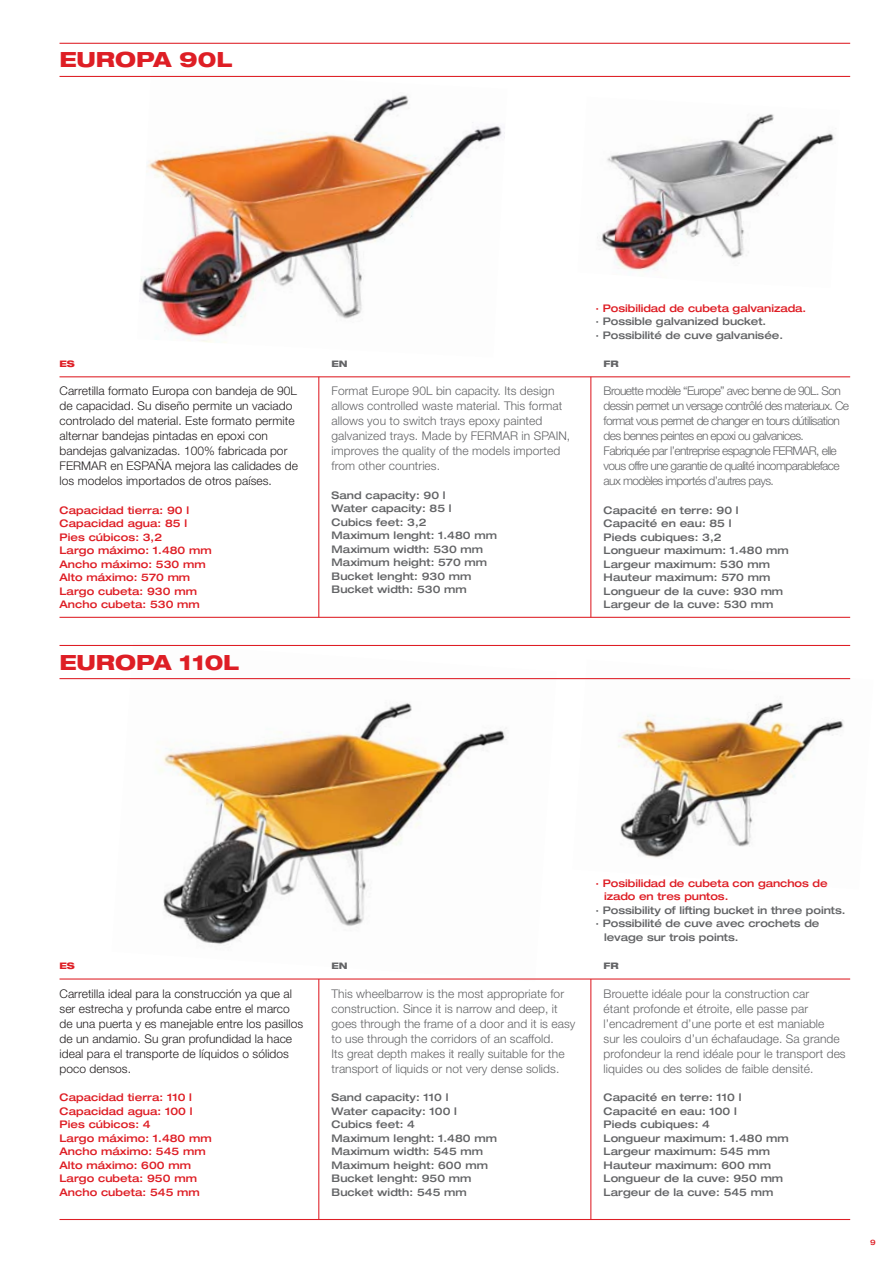
<style>
.page{position:relative;width:893px;height:1263px;background:#fff}
.page>*{position:absolute;margin:0;border:0;box-sizing:border-box;transform-origin:0 0}
.t1{font:800 expanded 21px "Helvetica Neue LT Pro";letter-spacing:-.005em;color:#de1e25}
.t2{font:300 12px/15px "Helvetica Neue LT Pro";letter-spacing:.005em;color:#636466}
.t3{font:300 12px/15px "Helvetica Neue LT Pro";letter-spacing:.005em;color:#231f20}
.t4{font:300 12px/15px "Helvetica Neue LT Pro";letter-spacing:-.05em;color:#636466}
.t5{font:500 expanded 10.5px/13.5px "Helvetica Neue LT Pro";letter-spacing:.005em;color:#636466}
.t6{font:500 expanded 10.5px/13.5px "Helvetica Neue LT Pro";letter-spacing:.005em;color:#de1e25}
.t7{font:800 expanded 9px "Helvetica Neue LT Pro";letter-spacing:.005em;color:#636466}
.t8{font:800 expanded 9px "Helvetica Neue LT Pro";color:#de1e25}
.t9{font:500 expanded 7.5px "Helvetica Neue LT Pro";color:#de1e25}
</style>
<div class="page">
<img style="left:137px;top:75px;width:370px;height:268px">
<img style="left:572px;top:678px;width:279px;height:180px">
<img style="left:112px;top:644px;width:445px;height:337px">
<hr style="left:60px;top:376px;width:790px;height:1px;background:#de1e25">
<hr style="left:318px;top:377px;width:1px;height:240px;background:#de1e25">
<hr style="left:590px;top:377px;width:1px;height:240px;background:#de1e25">
<hr style="left:60px;top:617px;width:790px;height:1px;background:#de1e25">
<hr style="left:60px;top:43px;width:790px;height:1px;background:#de1e25">
<hr style="left:60px;top:76px;width:790px;height:1px;background:#de1e25">
<hr style="left:60px;top:979px;width:790px;height:1px;background:#de1e25">
<hr style="left:318px;top:979px;width:1px;height:241px;background:#de1e25">
<hr style="left:590px;top:979px;width:1px;height:241px;background:#de1e25">
<hr style="left:60px;top:1219px;width:790px;height:1px;background:#de1e25">
<hr style="left:60px;top:645px;width:790px;height:1px;background:#de1e25">
<hr style="left:60px;top:678px;width:790px;height:1px;background:#de1e25">
<img style="left:597px;top:114px;width:237px;height:158px">
<h1 class="t1" style="left:60px;top:48px;width:174px">EUROPA 90L</h1>
<p class="t8" style="left:60px;top:359px;width:17px">ES</p>
<p class="t3" style="left:60px;top:385px;width:240px">Carretilla formato Europa con bandeja de 90L de capacidad. Su diseño permite un vaciado controlado del material. Este formato permite alternar bandejas pintadas en epoxi con bandejas galvanizadas. 100% fabricada por FERMAR en ESPAÑA mejora las calidades de los modelos importados de otros países.</p>
<p class="t6" style="left:60px;top:504px;width:154px">Capacidad tierra: 90 l<br>Capacidad agua: 85 l<br>Pies cúbicos: 3,2<br>Largo máximo: 1.480 mm<br>Ancho máximo: 530 mm<br>Alto máximo: 570 mm<br>Largo cubeta: 930 mm<br>Ancho cubeta: 530 mm</p>
<h1 class="t1" style="left:60px;top:650px;width:181px">EUROPA 110L</h1>
<p class="t7" style="left:332px;top:359px;width:18px">EN</p>
<p class="t2" style="left:332px;top:385px;width:240px">Format Europe 90L bin capacity. Its design allows controlled waste material. This format allows you to switch trays epoxy painted galvanized trays. Made by FERMAR in SPAIN, improves the quality of the models imported from other countries.</p>
<p class="t5" style="left:332px;top:489px;width:167px">Sand capacity: 90 l<br>Water capacity: 85 l<br>Cubics feet: 3,2<br>Maximum lenght: 1.480 mm<br>Maximum width: 530 mm<br>Maximum height: 570 mm<br>Bucket lenght: 930 mm<br>Bucket width: 530 mm</p>
<p class="t6" style="left:595px;top:302px;width:212px">· Posibilidad de cubeta galvanizada.</p>
<p class="t5" style="left:595px;top:316px;width:189px">· Possible galvanized bucket.<br>· Possibilité de cuve galvanisée.</p>
<p class="t7" style="left:604px;top:359px;width:17px">FR</p>
<p class="t4" style="left:604px;top:385px;width:247px">Brouette modèle “Europe” avec benne de 90L. Son dessin permet un versage contrôlé des materiaux. Ce format vous permet de changer en tours dútilisation des bennes peintes en epoxi ou galvanices.<br>Fabriquée par l’entreprise espagnole FERMAR, elle vous offre une garantie de qualité incomparableface aux modèles importés d’autres pays.</p>
<p class="t5" style="left:604px;top:504px;width:187px">Capacité en terre: 90 l<br>Capacité en eau: 85 l<br>Pieds cubiques: 3,2<br>Longueur maximum: 1.480 mm<br>Largeur maximum: 530 mm<br>Hauteur maximum: 570 mm<br>Longueur de la cuve: 930 mm<br>Largeur de la cuve: 530 mm</p>
<p class="t8" style="left:60px;top:961px;width:17px">ES</p>
<p class="t3" style="left:60px;top:987px;width:245px">Carretilla ideal para la construcción ya que al ser estrecha y profunda cabe entre el marco de una puerta y es manejable entre los pasillos de un andamio. Su gran profundidad la hace ideal para el transporte de líquidos o sólidos poco densos.</p>
<p class="t6" style="left:60px;top:1091px;width:154px">Capacidad tierra: 110 l<br>Capacidad agua: 100 l<br>Pies cúbicos: 4<br>Largo máximo: 1.480 mm<br>Ancho máximo: 545 mm<br>Alto máximo: 600 mm<br>Largo cubeta: 950 mm<br>Ancho cubeta: 545 mm</p>
<p class="t7" style="left:332px;top:961px;width:18px">EN</p>
<p class="t2" style="left:332px;top:987px;width:245px">This wheelbarrow is the most appropriate for construction. Since it is narrow and deep, it goes through the frame of a door and it is easy to use through the corridors of an scaffold.<br>Its great depth makes it really suitable for the transport of liquids or not very dense solids.</p>
<p class="t5" style="left:332px;top:1091px;width:167px">Sand capacity: 110 l<br>Water capacity: 100 l<br>Cubics feet: 4<br>Maximum lenght: 1.480 mm<br>Maximum width: 545 mm<br>Maximum height: 600 mm<br>Bucket lenght: 950 mm<br>Bucket width: 545 mm</p>
<p class="t6" style="left:604px;top:877px;width:225px;text-indent:-9px">· Posibilidad de cubeta con ganchos de izado en tres puntos.</p>
<p class="t5" style="left:595px;top:904px;width:251px">· Possibility of lifting bucket in three points.</p>
<p class="t5" style="left:595px;top:918px;width:225px">· Possibilité de cuve avec crochets de</p>
<p class="t5" style="left:604px;top:931px;width:136px">levage sur trois points.</p>
<p class="t7" style="left:604px;top:961px;width:17px">FR</p>
<p class="t2" style="left:604px;top:987px;width:244px">Brouette idéale pour la construction car<br>étant profonde et étroite, elle passe par l’encadrement d’une porte et est maniable<br>sur les couloirs d’un échafaudage. Sa grande profondeur la rend idéale pour le transport des liquides ou des solides de faible densité.</p>
<p class="t5" style="left:604px;top:1091px;width:187px">Capacité en terre: 110 l<br>Capacité en eau: 100 l<br>Pieds cubiques: 4<br>Longueur maximum: 1.480 mm<br>Largeur maximum: 545 mm<br>Hauteur maximum: 600 mm<br>Longueur de la cuve: 950 mm<br>Largeur de la cuve: 545 mm</p>
<p class="t9" style="left:870px;top:1240px;width:7px">9</p>
</div>
